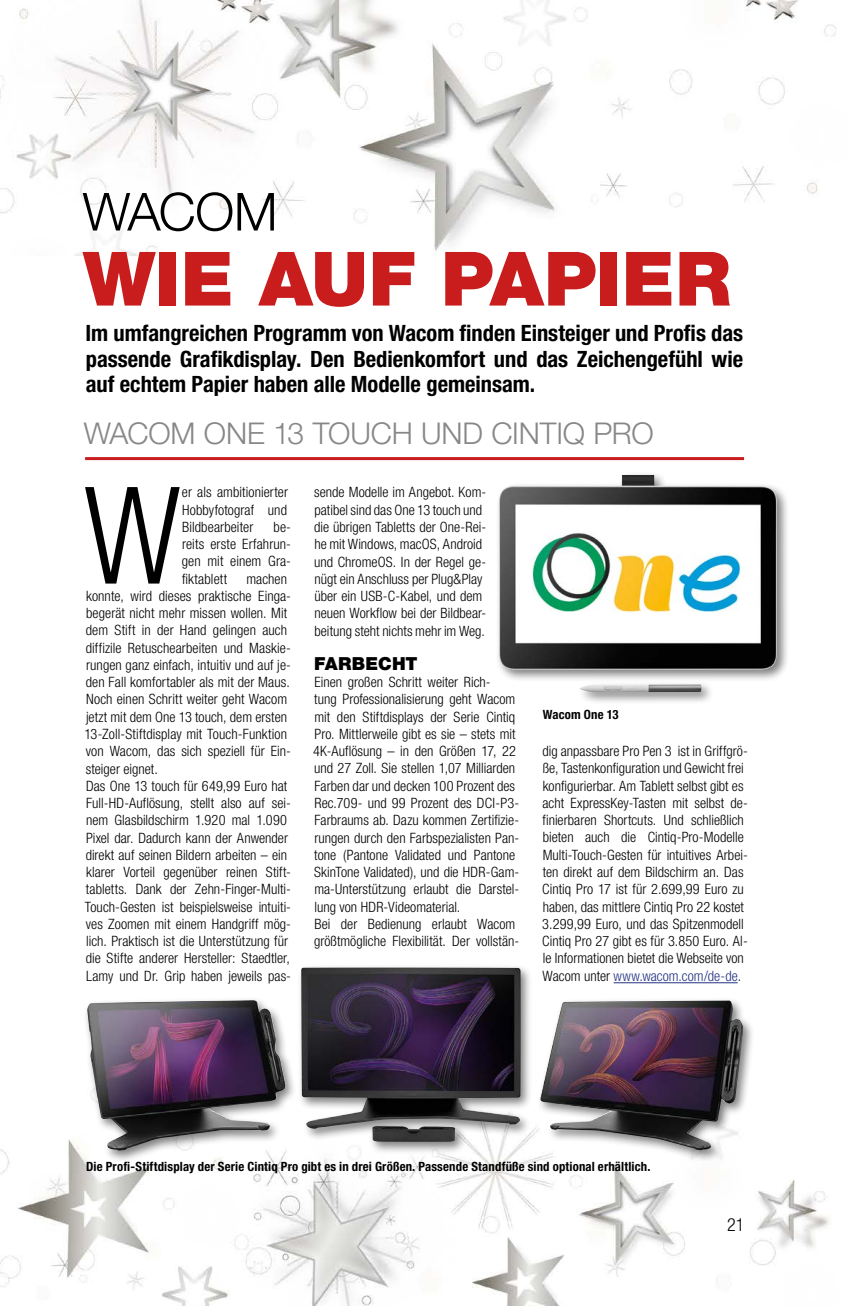
<style>
.page{position:relative;width:851px;height:1306px;background:#fff}
.page>*{position:absolute;margin:0;border:0;box-sizing:border-box;transform-origin:0 0}
.t1{font:135px "Helvetica Neue LT 47 Lt Cn";color:#000}
.t2{font:75px "Helvetica Neue LT 95 Blk";color:#c81c1d}
.t3{font:52.5px "Helvetica Neue LT 45 Lt";letter-spacing:-.02em;color:#000}
.t4{font:30px "Helvetica Neue LT 45 Lt";letter-spacing:-.005em;color:#868786}
.t5{font:22.5px/25.5px "Helvetica Neue LT 77 Bd Cn";color:#000;text-align:justify}
.t6{font:18px "Helvetica Neue LT 95 Blk";letter-spacing:.01em;color:#000}
.t7{font:18px "Helvetica Neue LT 47 Lt Cn";color:#000}
.t8{font:14.25px/17.2px "Helvetica Neue LT 47 Lt Cn";letter-spacing:.005em;color:#000}
.t9{font:12.75px "Helvetica Neue LT 77 Bd Cn";letter-spacing:.015em;color:#000}
.s1{color:#243282}
</style>
<div class="page">
<img style="left:0;top:0;width:836px;height:256px">
<img style="left:0;top:1139px;width:829px;height:166px">
<hr style="left:85px;top:457px;width:659px;height:3px;background:#c81c1d">
<div style="left:83px;top:963px;width:672px;height:200px;background:#000;opacity:.5"></div>
<img style="left:87px;top:967px;width:648px;height:184px">
<div style="left:495px;top:471px;width:294px;height:234px;background:#000;opacity:.5"></div>
<img style="left:499px;top:475px;width:277px;height:217px">
<h3 class="t3" style="left:83px;top:180px;width:196px">WACOM</h3>
<h2 class="t2" style="left:83px;top:233px;width:649px">WIE AUF PAPIER</h2>
<h3 class="t5" style="left:86px;top:320px;width:659px">Im umfangreichen Programm von Wacom finden Einsteiger und Profis das passende Grafikdisplay. Den Bedienkomfort und das Zeichengefühl wie auf echtem Papier haben alle Modelle gemeinsam.</h3>
<h3 class="t4" style="left:84px;top:415px;width:571px">WACOM ONE 13 TOUCH UND CINTIQ PRO</h3>
<h1 class="t1" style="left:84px;top:457px;width:99px">W</h1>
<p class="t8" style="left:182px;top:483px;width:108px;text-align:justify">er als ambitionierter Hobbyfotograf und Bildbearbeiter</p>
<p class="t8" style="left:182px;top:518px;width:111px;text-align:justify;text-indent:92px">be&shy;reits erste Erfahrun&shy;gen mit einem Gra&shy;fiktablett</p>
<p class="t8" style="left:84px;top:569px;width:208px;text-indent:162px">machen konnte, wird dieses praktische Einga&shy;begerät nicht mehr missen wollen. Mit dem Stift in der Hand gelingen auch diffizile Retuschearbeiten und Maskie&shy;rungen ganz einfach, intuitiv und auf je&shy;den Fall komfortabler als mit der Maus.<br>Noch einen Schritt weiter geht Wacom jetzt mit dem One 13 touch, dem ersten 13-Zoll-Stiftdisplay mit Touch-Funktion von Wacom, das sich speziell für Ein&shy;steiger eignet.<br>Das One 13 touch für 649,99 Euro hat Full-HD-Auflösung, stellt also auf sei&shy;nem Glasbildschirm 1.920 mal 1.090<br>Pixel dar. Dadurch kann der Anwender direkt auf seinen Bildern arbeiten – ein klarer Vorteil gegenüber reinen Stift&shy;tabletts. Dank der Zehn-Finger-Multi-Touch-Gesten ist beispielsweise intuiti&shy;ves Zoomen mit einem Handgriff mög&shy;lich. Praktisch ist die Unterstützung für die Stifte anderer Hersteller: Staedtler, Lamy und Dr. Grip haben jeweils pas-</p>
<p class="t8" style="left:314px;top:483px;width:173px">sende Modelle im Angebot. Kom&shy;patibel sind das One 13 touch und die übrigen Tabletts der One-Rei&shy;he mit Windows, macOS, Android und ChromeOS. In der Regel ge&shy;nügt ein Anschluss per Plug&amp;Play über ein USB-C-Kabel, und dem neuen Workflow bei der Bildbear&shy;beitung steht nichts mehr im Weg.</p>
<p class="t6" style="left:314px;top:652px;width:105px">FARBECHT</p>
<p class="t8" style="left:313px;top:673px;width:207px">Einen großen Schritt weiter Rich-<br>tung Professionalisierung geht Wacom mit den Stiftdisplays der Serie Cintiq Pro. Mittlerweile gibt es sie – stets mit 4K-Auflösung – in den Größen 17, 22 und 27 Zoll. Sie stellen 1,07 Milliarden Farben dar und decken 100 Prozent des Rec.709- und 99 Prozent des DCI-P3- Farbraums ab. Dazu kommen Zertifizie&shy;rungen durch den Farbspezialisten Pan&shy;tone (Pantone Validated und Pantone SkinTone Validated), und die HDR-Gam&shy;ma-Unterstützung erlaubt die Darstel&shy;lung von HDR-Videomaterial.<br>Bei der Bedienung erlaubt Wacom größtmögliche Flexibilität. Der vollstän-</p>
<p class="t9" style="left:543px;top:706px;width:77px">Wacom One 13</p>
<p class="t8" style="left:542px;top:742px;width:207px">dig anpassbare Pro Pen 3 ist in Griffgrö&shy;ße, Tastenkonfiguration und Gewicht frei konfigurierbar. Am Tablett selbst gibt es acht ExpressKey-Tasten mit selbst de&shy;finierbaren Shortcuts. Und schließlich bieten auch die Cintiq-Pro-Modelle Multi-Touch-Gesten für intuitives Arbei&shy;ten direkt auf dem Bildschirm an. Das Cintiq Pro 17 ist für 2.699,99 Euro zu haben, das mittlere Cintiq Pro 22 kostet 3.299,99 Euro, und das Spitzenmodell Cintiq Pro 27 gibt es für 3.850 Euro. Al&shy;le Informationen bietet die Webseite von Wacom unter <span class="s1">www.wacom.com/de-de</span>.</p>
<p class="t9" style="left:86px;top:1158px;width:565px">Die Profi-Stiftdisplay der Serie Cintiq Pro gibt es in drei Größen. Passende Standfüße sind optional erhältlich.</p>
<p class="t7" style="left:727px;top:1214px;width:19px">21</p>
</div>
